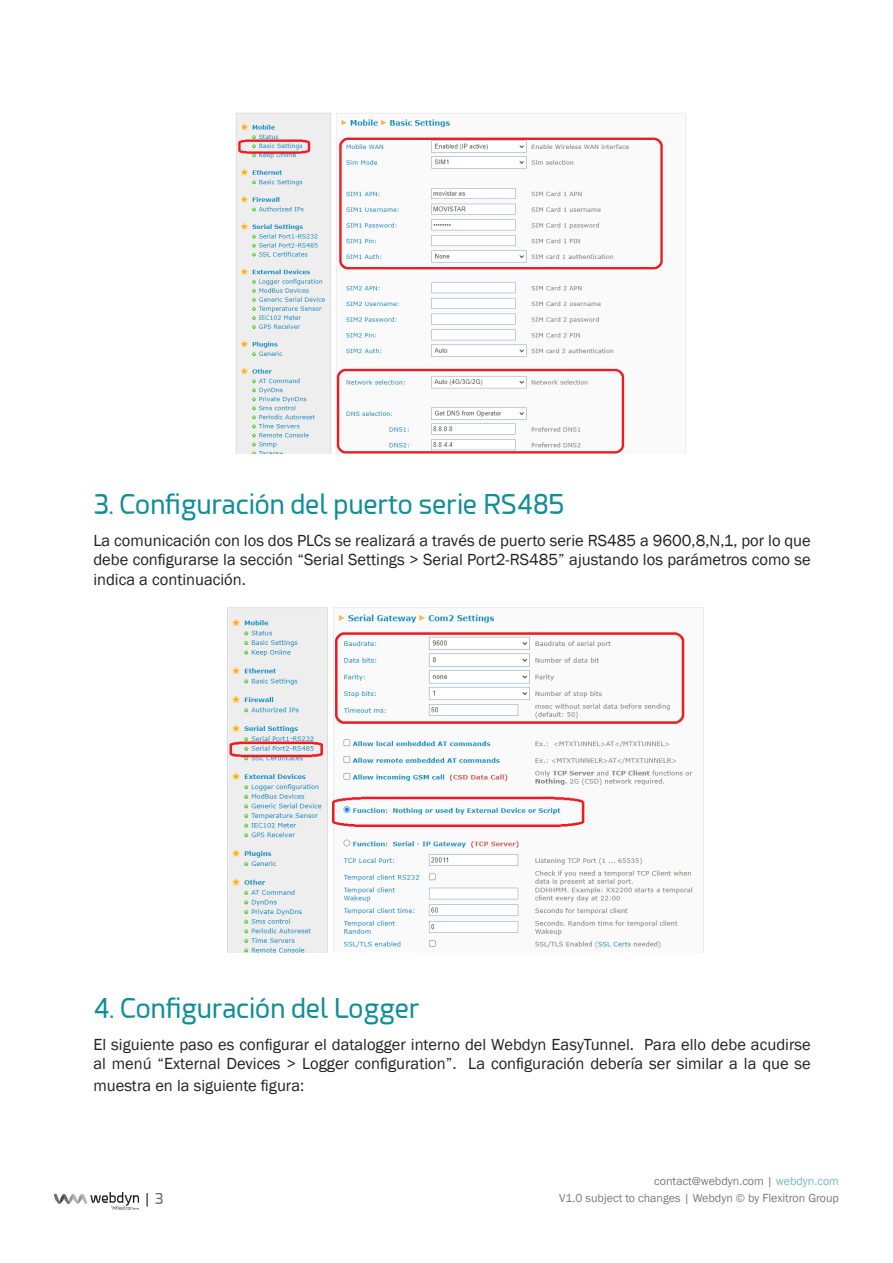
<style>
.page{position:relative;width:893px;height:1263px;background:#fff}
.page>*{position:absolute;margin:0;border:0;box-sizing:border-box;transform-origin:0 0}
.t1{font:27px "Esphimere";color:#0f8e99}
.t2{font:16.5px/19.8px "Franklin Gothic";color:#231f20;text-align:justify}
.t3{font:15px "Esphimere";color:#000002}
.t4{font:12px "Franklin Gothic";color:#231f20}
.s1{color:#18888d}
</style>
<div class="page">
<svg style="left:147px;top:1193px;width:1px;height:13px"></svg>
<img style="left:54px;top:1192px;width:85px;height:18px">
<img style="left:236px;top:113px;width:450px;height:341px">
<img style="left:227px;top:607px;width:477px;height:345px">
<p class="t1" style="left:93px;top:489px;width:473px">3. Configuración del puerto serie RS485</p>
<p class="t2" style="left:93px;top:531px;width:719px">La comunicación con los dos PLCs se realizará a través de puerto serie RS485 a 9600,8,N,1, por lo que debe configurarse la sección “Serial Settings &gt; Serial Port2-RS485” ajustando los parámetros como se indica a continuación.</p>
<p class="t1" style="left:93px;top:993px;width:328px">4. Configuración del Logger</p>
<p class="t2" style="left:93px;top:1035px;width:719px">El siguiente paso es configurar el datalogger interno del Webdyn EasyTunnel. Para ello debe acudirse al menú “External Devices &gt; Logger configuration”. La configuración debería ser similar a la que se</p>
<p class="t2" style="left:93px;top:1076px;width:212px">muestra en la siguiente figura:</p>
<p class="t4" style="left:654px;top:1174px;width:186px">contact@webdyn.com | <span class="s1">webdyn.com</span></p>
<p class="t3" style="left:154px;top:1190px;width:10px">3</p>
<p class="t4" style="left:559px;top:1190px;width:281px">V1.0 subject to changes | Webdyn © by Flexitron Group</p>
</div>
